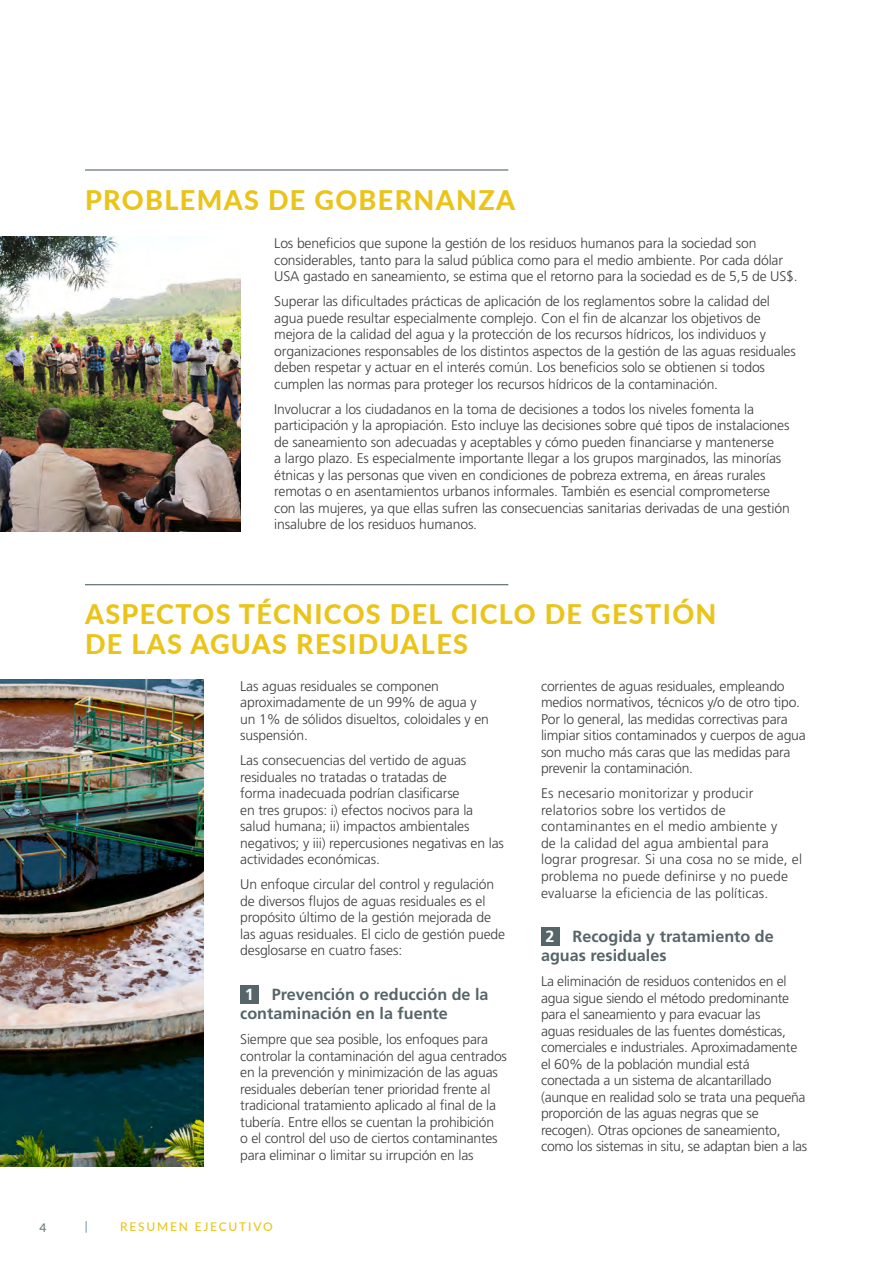
<style>
.page{position:relative;width:893px;height:1263px;background:#fff}
.page>*{position:absolute;margin:0;border:0;box-sizing:border-box;transform-origin:0 0}
.t1{font:800 27px/30px "Lato";letter-spacing:.05em;color:#eac41b}
.TITLE_sub_chapter{font:700 16.2px/19.5px "Frutiger LT Std";color:#566569}
.body_copy{font:300 13.95px/16.5px "Frutiger LT Std";letter-spacing:-.01em;color:#3e3e3f}
.body_copy-2{font:300 13.95px/16.5px "Frutiger LT Std";letter-spacing:.01em;color:#3e3e3f}
.t2{font:500 12px "Lato";letter-spacing:.15em;color:#eac41b}
.t3{font:500 12px "Lato";color:#6b7578}
.s1{color:#fff}
</style>
<div class="page">
<div style="left:240px;top:985px;width:18px;height:18px;background:#566569"></div>
<div style="left:541px;top:927px;width:18px;height:18px;background:#566569"></div>
<hr style="left:85px;top:584px;width:423px;height:1px;background:#566569">
<hr style="left:85px;top:169px;width:423px;height:2px;background:#566569">
<svg style="left:86px;top:1221px;width:1px;height:12px"></svg>
<img style="left:0;top:679px;width:204px;height:487px">
<img style="left:0;top:236px;width:240px;height:295px">
<p class="t1" style="left:85px;top:184px;width:432px">PROBLEMAS DE GOBERNANZA</p>
<p class="body_copy" style="left:274px;top:235px;width:525px">Los beneficios que supone la gestión de los residuos humanos para la sociedad son considerables, tanto para la salud pública como para el medio ambiente. Por cada dólar<br>USA gastado en saneamiento, se estima que el retorno para la sociedad es de 5,5 de US$.</p>
<p class="body_copy" style="left:274px;top:293px;width:523px">Superar las dificultades prácticas de aplicación de los reglamentos sobre la calidad del agua puede resultar especialmente complejo. Con el fin de alcanzar los objetivos de mejora de la calidad del agua y la protección de los recursos hídricos, los individuos y organizaciones responsables de los distintos aspectos de la gestión de las aguas residuales deben respetar y actuar en el interés común. Los beneficios solo se obtienen si todos cumplen las normas para proteger los recursos hídricos de la contaminación.</p>
<p class="body_copy" style="left:274px;top:401px;width:517px">Involucrar a los ciudadanos en la toma de decisiones a todos los niveles fomenta la participación y la apropiación. Esto incluye las decisiones sobre qué tipos de instalaciones de saneamiento son adecuadas y aceptables y cómo pueden financiarse y mantenerse<br>a largo plazo. Es especialmente importante llegar a los grupos marginados, las minorías étnicas y las personas que viven en condiciones de pobreza extrema, en áreas rurales remotas o en asentamientos urbanos informales. También es esencial comprometerse con las mujeres, ya que ellas sufren las consecuencias sanitarias derivadas de una gestión insalubre de los residuos humanos.</p>
<p class="t1" style="left:85px;top:598px;width:633px">ASPECTOS TÉCNICOS DEL CICLO DE GESTIÓN<br>DE LAS AGUAS RESIDUALES</p>
<p class="body_copy" style="left:240px;top:678px;width:250px">Las aguas residuales se componen aproximadamente de un 99% de agua y un 1% de sólidos disueltos, coloidales y en suspensión.</p>
<p class="body_copy" style="left:240px;top:752px;width:265px">Las consecuencias del vertido de aguas residuales no tratadas o tratadas de<br>forma inadecuada podrían clasificarse<br>en tres grupos: i) efectos nocivos para la salud humana; ii) impactos ambientales negativos; y iii) repercusiones negativas en las actividades económicas.</p>
<p class="body_copy" style="left:240px;top:876px;width:266px">Un enfoque circular del control y regulación de diversos flujos de aguas residuales es el propósito último de la gestión mejorada de las aguas residuales. El ciclo de gestión puede desglosarse en cuatro fases:</p>
<p class="TITLE_sub_chapter" style="left:240px;top:984px;width:250px"><span class="s1">1</span> Prevención o reducción de la contaminación en la fuente</p>
<p class="body_copy" style="left:240px;top:1031px;width:268px">Siempre que sea posible, los enfoques para controlar la contaminación del agua centrados en la prevención y minimización de las aguas residuales deberían tener prioridad frente al tradicional tratamiento aplicado al final de la tubería. Entre ellos se cuentan la prohibición<br>o el control del uso de ciertos contaminantes para eliminar o limitar su irrupción en las</p>
<p class="t3" style="left:40px;top:1219px;width:8px">4</p>
<p class="t2" style="left:120px;top:1218px;width:154px">RESUMEN EJECUTIVO</p>
<p class="body_copy" style="left:541px;top:678px;width:266px">corrientes de aguas residuales, empleando medios normativos, técnicos y/o de otro tipo.<br>Por lo general, las medidas correctivas para limpiar sitios contaminados y cuerpos de agua son mucho más caras que las medidas para prevenir la contaminación.</p>
<p class="body_copy-2" style="left:541px;top:785px;width:263px">Es necesario monitorizar y producir relatorios sobre los vertidos de contaminantes en el medio ambiente y<br>de la calidad del agua ambiental para lograr progresar. Si una cosa no se mide, el problema no puede definirse y no puede evaluarse la eficiencia de las políticas.</p>
<p class="TITLE_sub_chapter" style="left:541px;top:926px;width:234px"><span class="s1">2</span> Recogida y tratamiento de aguas residuales</p>
<p class="body_copy" style="left:541px;top:973px;width:268px">La eliminación de residuos contenidos en el agua sigue siendo el método predominante para el saneamiento y para evacuar las<br>aguas residuales de las fuentes domésticas, comerciales e industriales. Aproximadamente el 60% de la población mundial está conectada a un sistema de alcantarillado (aunque en realidad solo se trata una pequeña proporción de las aguas negras que se recogen). Otras opciones de saneamiento, como los sistemas in situ, se adaptan bien a las</p>
</div>
